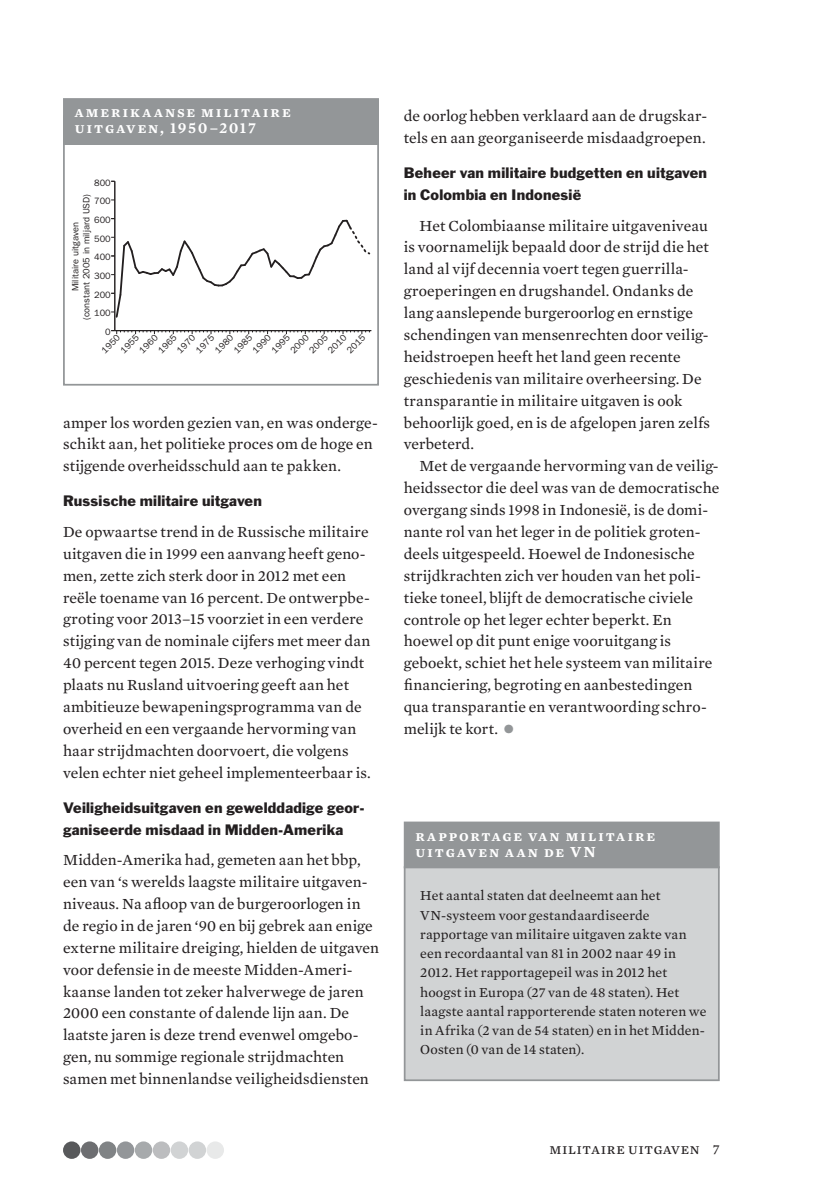
<style>
.page{position:relative;width:819px;height:1201px;background:#fff}
.page>*{position:absolute;margin:0;border:0;box-sizing:border-box;transform-origin:0 0}
.t1{font:15.75px/21.9px "Mercury Text G2";letter-spacing:.01em;color:#231f20}
.t2{font:600 15.75px/15.8px "Mercury Text G3";letter-spacing:.12em;color:#fff}
.t3{font:15.75px "Mercury Text G2";letter-spacing:.04em;color:#231f20}
.t4{font:14px/19.2px "Mercury Text G2";letter-spacing:.005em;color:#231f20}
.t5{font:14px/21.9px "Franklin Gothic";letter-spacing:.015em;color:#231f20}
.t6{font:9.28px/11px "Franklin Gothic";color:#231f20;text-align:center}
.s1{font-size:14px}
</style>
<div class="page">
<div style="left:206px;top:1141px;width:18px;height:17px;background:#e8e9e9;border-radius:50%"></div>
<div style="left:189px;top:1141px;width:17px;height:17px;background:#d1d3d4;border-radius:50%"></div>
<div style="left:171px;top:1141px;width:17px;height:17px;background:#d1d3d4;border-radius:50%"></div>
<div style="left:153px;top:1141px;width:17px;height:17px;background:#bcbdbf;border-radius:50%"></div>
<div style="left:135px;top:1141px;width:17px;height:17px;background:#a7aaac;border-radius:50%"></div>
<div style="left:117px;top:1141px;width:17px;height:17px;background:#939699;border-radius:50%"></div>
<div style="left:99px;top:1141px;width:17px;height:17px;background:#808385;border-radius:50%"></div>
<div style="left:81px;top:1141px;width:17px;height:17px;background:#6d6e71;border-radius:50%"></div>
<div style="left:63px;top:1141px;width:17px;height:17px;background:#58595b;border-radius:50%"></div>
<div style="left:404px;top:867px;width:314px;height:213px;background:#d1d3d4"></div>
<div style="left:404px;top:866px;width:315px;height:215px;border:2px solid #939698"></div>
<div style="left:404px;top:822px;width:314px;height:45px;background:#939698"></div>
<div style="left:404px;top:821px;width:315px;height:47px;border:2px solid #939698"></div>
<hr style="left:115px;top:330px;width:256px;height:1px;background:#231f20">
<hr style="left:114px;top:181px;width:1px;height:149px;background:#231f20">
<svg style="left:111px;top:330px;width:259px;height:4px"></svg>
<svg style="left:111px;top:218px;width:258px;height:101px"></svg>
<div style="left:63px;top:115px;width:316px;height:270px;border:2px solid #939698"></div>
<div style="left:64px;top:99px;width:314px;height:45px;background:#939698"></div>
<div style="left:63px;top:98px;width:316px;height:47px;border:2px solid #939698"></div>
<p class="t2" style="left:75px;top:104px;width:217px">amerikaanse militaire uitgaven, 1950–2017</p>
<p class="t6" style="left:94px;top:178px;width:18px">800</p>
<p class="t6" style="left:71px;top:320px;width:127px;rotate:-90deg">Militaire uitgaven<br>(constant 2005 in miljard USD)</p>
<p class="t6" style="left:94px;top:196px;width:18px">700</p>
<p class="t6" style="left:94px;top:215px;width:18px">600</p>
<p class="t6" style="left:94px;top:234px;width:18px">500</p>
<p class="t6" style="left:94px;top:252px;width:18px">400</p>
<p class="t6" style="left:94px;top:271px;width:18px">300</p>
<p class="t6" style="left:94px;top:290px;width:18px">200</p>
<p class="t6" style="left:94px;top:308px;width:18px">100</p>
<p class="t6" style="left:105px;top:327px;width:7px">0</p>
<p class="t6" style="left:100px;top:348px;width:24px;rotate:-45deg">1950</p>
<p class="t6" style="left:118px;top:348px;width:24px;rotate:-45deg">1955</p>
<p class="t6" style="left:137px;top:348px;width:24px;rotate:-45deg">1960</p>
<p class="t6" style="left:156px;top:348px;width:24px;rotate:-45deg">1965</p>
<p class="t6" style="left:175px;top:348px;width:24px;rotate:-45deg">1970</p>
<p class="t6" style="left:194px;top:348px;width:24px;rotate:-45deg">1975</p>
<p class="t6" style="left:213px;top:348px;width:24px;rotate:-45deg">1980</p>
<p class="t6" style="left:232px;top:348px;width:24px;rotate:-45deg">1985</p>
<p class="t6" style="left:251px;top:348px;width:24px;rotate:-45deg">1990</p>
<p class="t6" style="left:269px;top:348px;width:24px;rotate:-45deg">1995</p>
<p class="t6" style="left:288px;top:348px;width:24px;rotate:-45deg">2000</p>
<p class="t6" style="left:307px;top:348px;width:24px;rotate:-45deg">2005</p>
<p class="t6" style="left:326px;top:348px;width:24px;rotate:-45deg">2010</p>
<p class="t6" style="left:345px;top:348px;width:24px;rotate:-45deg">2015</p>
<p class="t1" style="left:63px;top:412px;width:316px">amper los worden gezien van, en was onderge&shy;schikt aan, het politieke proces om de hoge en stijgende overheidsschuld aan te pakken.</p>
<p class="t5" style="left:63px;top:491px;width:200px">Russische militaire uitgaven</p>
<p class="t1" style="left:63px;top:521px;width:309px">De opwaartse trend in de Russische militaire uitgaven die in 1999 een aanvang heeft geno&shy;men, zette zich sterk door in 2012 met een reële toename van 16 percent. De ontwerpbe&shy;groting voor 2013–15 voorziet in een verdere stijging van de nominale cijfers met meer dan 40 percent tegen 2015. Deze verhoging vindt plaats nu Rusland uitvoering geeft aan het ambitieuze bewapeningsprogramma van de overheid en een vergaande hervorming van haar strijdmachten doorvoert, die volgens velen echter niet geheel implementeerbaar is.</p>
<p class="t5" style="left:63px;top:797px;width:303px">Veiligheidsuitgaven en gewelddadige geor&shy;ganiseerde misdaad in Midden-Amerika</p>
<p class="t1" style="left:63px;top:850px;width:317px">Midden-Amerika had, gemeten aan het bbp, een van ‘s werelds laagste militaire uitgaven&shy;niveaus. Na afloop van de burgeroorlogen in de regio in de jaren ‘90 en bij gebrek aan enige externe militaire dreiging, hielden de uitgaven voor defensie in de meeste Midden-Ameri&shy;kaanse landen tot zeker halverwege de jaren 2000 een constante of dalende lijn aan. De laatste jaren is deze trend evenwel omgebo&shy;gen, nu sommige regionale strijdmachten samen met binnenlandse veiligheidsdiensten</p>
<p class="t1" style="left:404px;top:106px;width:305px">de oorlog hebben verklaard aan de drugskar&shy;tels en aan georganiseerde misdaadgroepen.</p>
<p class="t5" style="left:404px;top:163px;width:305px">Beheer van militaire budgetten en uitgaven in Colombia en Indonesië</p>
<p class="t1" style="left:404px;top:215px;width:308px;text-indent:16px">Het Colombiaanse militaire uitgaveniveau is voornamelijk bepaald door de strijd die het land al vijf decennia voert tegen guerrilla&shy;groeperingen en drugshandel. Ondanks de lang aanslepende burgeroorlog en ernstige schendingen van mensenrechten door veilig&shy;heidstroepen heeft het land geen recente geschiedenis van militaire overheersing. De transparantie in militaire uitgaven is ook behoorlijk goed, en is de afgelopen jaren zelfs verbeterd.</p>
<p class="t1" style="left:404px;top:456px;width:317px;text-indent:16px">Met de vergaande hervorming van de veilig&shy;heidssector die deel was van de democratische overgang sinds 1998 in Indonesië, is de domi&shy;nante rol van het leger in de politiek groten&shy;deels uitgespeeld. Hoewel de Indonesische strijdkrachten zich ver houden van het poli&shy;tieke toneel, blijft de democratische civiele controle op het leger echter beperkt. En hoewel op dit punt enige vooruitgang is geboekt, schiet het hele systeem van militaire financiering, begroting en aanbestedingen qua transparantie en verantwoording schro&shy;melijk te kort.</p>
<p class="t2" style="left:415px;top:827px;width:241px">rapportage van militaire uitgaven aan de VN</p>
<p class="t4" style="left:420px;top:887px;width:288px">Het aantal staten dat deelneemt aan het VN-systeem voor gestandaardiseerde rapportage van militaire uitgaven zakte van een recordaantal van 81 in 2002 naar 49 in 2012. Het rapportagepeil was in 2012 het hoogst in Europa (27 van de 48 staten). Het laagste aantal rapporterende staten noteren we in Afrika (2 van de 54 staten) en in het Midden-Oosten (0 van de 14 staten).</p>
<p class="t3" style="left:549px;top:1142px;width:172px">militaire uitgaven <span class="s1">7</span></p>
</div>
